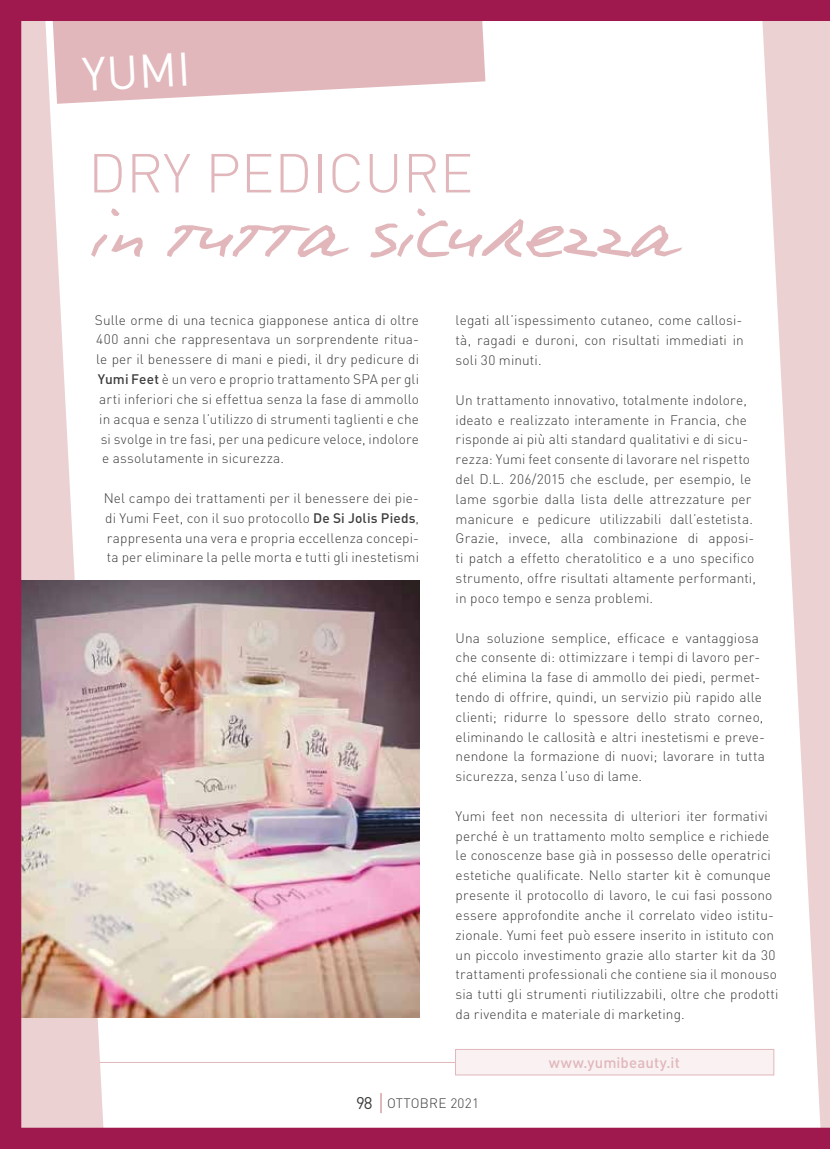
<style>
.page{position:relative;width:830px;height:1149px;background:#fff}
.page>*{position:absolute;margin:0;border:0;box-sizing:border-box;transform-origin:0 0}
.t1{font:99.9px "Phont Phreak's Handwriting";letter-spacing:-.005em;color:#e1b7bb;scale:1.04 1}
.t2{font:300 54px "DIN";color:#e1b7bb;scale:1.04 1}
.t3{font:46.5px "DIN";color:#fff}
.t4{font:500 15px "DIN";letter-spacing:.01em;color:#e1b7bb}
.t5{font:300 13.65px/19.8px "DIN";letter-spacing:.01em;color:#3c3c3b}
.t6{font:300 13.5px "DIN";letter-spacing:.02em;color:#3c3c3b}
.s1{font-weight:500}
.s2{font-weight:400;font-size:16.8px}
.s3{font-size:22.35px;color:#e1b7bb}
</style>
<div class="page">
<svg style="left:104px;top:21px;width:381px;height:81px;fill:#e1b7bb"></svg>
<svg style="left:21px;top:21px;width:83px;height:1106px;fill:#ecd1d3"></svg>
<div style="left:455px;top:1048px;width:319px;height:27px;background:#f9f1f2;border:1px solid #e1b7bb"></div>
<hr style="left:100px;top:1061px;width:355px;height:1px;background:#e1b7bb">
<svg style="left:761px;top:21px;width:68px;height:1106px;fill:#ecd1d3"></svg>
<img style="left:21px;top:580px;width:399px;height:437px">
<div style="left:0;top:0;width:829px;height:21px;background:#9f194f"></div>
<div style="left:0;top:1127px;width:829px;height:21px;background:#9f194f"></div>
<div style="left:0;top:0;width:21px;height:1148px;background:#9f194f"></div>
<h3 class="t3" style="left:81px;top:46px;width:110px;rotate:-3deg">YUMI</h3>
<h2 class="t2" style="left:88px;top:140px;width:372px">DRY PEDICURE</h2>
<h1 class="t1" style="left:91px;top:164px;width:566px">in tutta sicurezza</h1>
<p class="t5" style="left:95px;top:309px;width:326px">Sulle orme di una tecnica giapponese antica di oltre</p>
<p class="t5" style="left:96px;top:329px;width:324px">400 anni che rappresentava un sorprendente ritua-</p>
<p class="t5" style="left:96px;top:349px;width:324px">le per il benessere di mani e piedi, il dry pedicure di</p>
<p class="t5" style="left:98px;top:369px;width:323px"><span class="s1">Yumi Feet</span> è un vero e proprio trattamento SPA per gli</p>
<p class="t5" style="left:99px;top:389px;width:321px">arti inferiori che si effettua senza la fase di ammollo</p>
<p class="t5" style="left:99px;top:408px;width:321px">in acqua e senza l’utilizzo di strumenti taglienti e che</p>
<p class="t5" style="left:101px;top:428px;width:320px">si svolge in tre fasi, per una pedicure veloce, indolore</p>
<p class="t5" style="left:102px;top:448px;width:183px">e assolutamente in sicurezza.</p>
<p class="t5" style="left:104px;top:488px;width:316px;text-align:justify">Nel campo dei trattamenti per il benessere dei pie&shy;di Yumi Feet, con il suo protocollo <span class="s1">De Si Jolis Pieds</span>, rappresenta una vera e propria eccellenza concepi&shy;ta per eliminare la pelle morta e tutti gli inestetismi</p>
<p class="t5" style="left:455px;top:310px;width:289px;text-align:justify">legati all’ispessimento cutaneo, come callosi&shy;tà, ragadi e duroni, con risultati immediati in soli 30 minuti.</p>
<p class="t5" style="left:455px;top:389px;width:302px">Un trattamento innovativo, totalmente indolore, ideato e realizzato interamente in Francia, che risponde ai più alti standard qualitativi e di sicu&shy;rezza: Yumi feet consente di lavorare nel rispetto del D.L. 206/2015 che esclude, per esempio, le lame sgorbie dalla lista delle attrezzature per manicure e pedicure utilizzabili dall’estetista.<br>Grazie, invece, alla combinazione di apposi&shy;ti patch a effetto cheratolitico e a uno specifico strumento, offre risultati altamente performanti, in poco tempo e senza problemi.</p>
<p class="t5" style="left:455px;top:627px;width:311px">Una soluzione semplice, efficace e vantaggiosa che consente di: ottimizzare i tempi di lavoro per&shy;ché elimina la fase di ammollo dei piedi, permet&shy;tendo di offrire, quindi, un servizio più rapido alle clienti; ridurre lo spessore dello strato corneo, eliminando le callosità e altri inestetismi e preve&shy;nendone la formazione di nuovi; lavorare in tutta sicurezza, senza l’uso di lame.</p>
<p class="t5" style="left:455px;top:805px;width:324px">Yumi feet non necessita di ulteriori iter formativi perché è un trattamento molto semplice e richiede le conoscenze base già in possesso delle operatrici estetiche qualificate. Nello starter kit è comunque presente il protocollo di lavoro, le cui fasi possono essere approfondite anche il correlato video istitu&shy;zionale. Yumi feet può essere inserito in istituto con un piccolo investimento grazie allo starter kit da 30 trattamenti professionali che contiene sia il monouso sia tutti gli strumenti riutilizzabili, oltre che prodotti da rivendita e materiale di marketing.</p>
<p class="t4" style="left:548px;top:1052px;width:133px">www.yumibeauty.it</p>
<p class="t6" style="left:356px;top:1094px;width:124px"><span class="s2">98</span> <span class="s3">|</span> OTTOBRE 2021</p>
</div>
